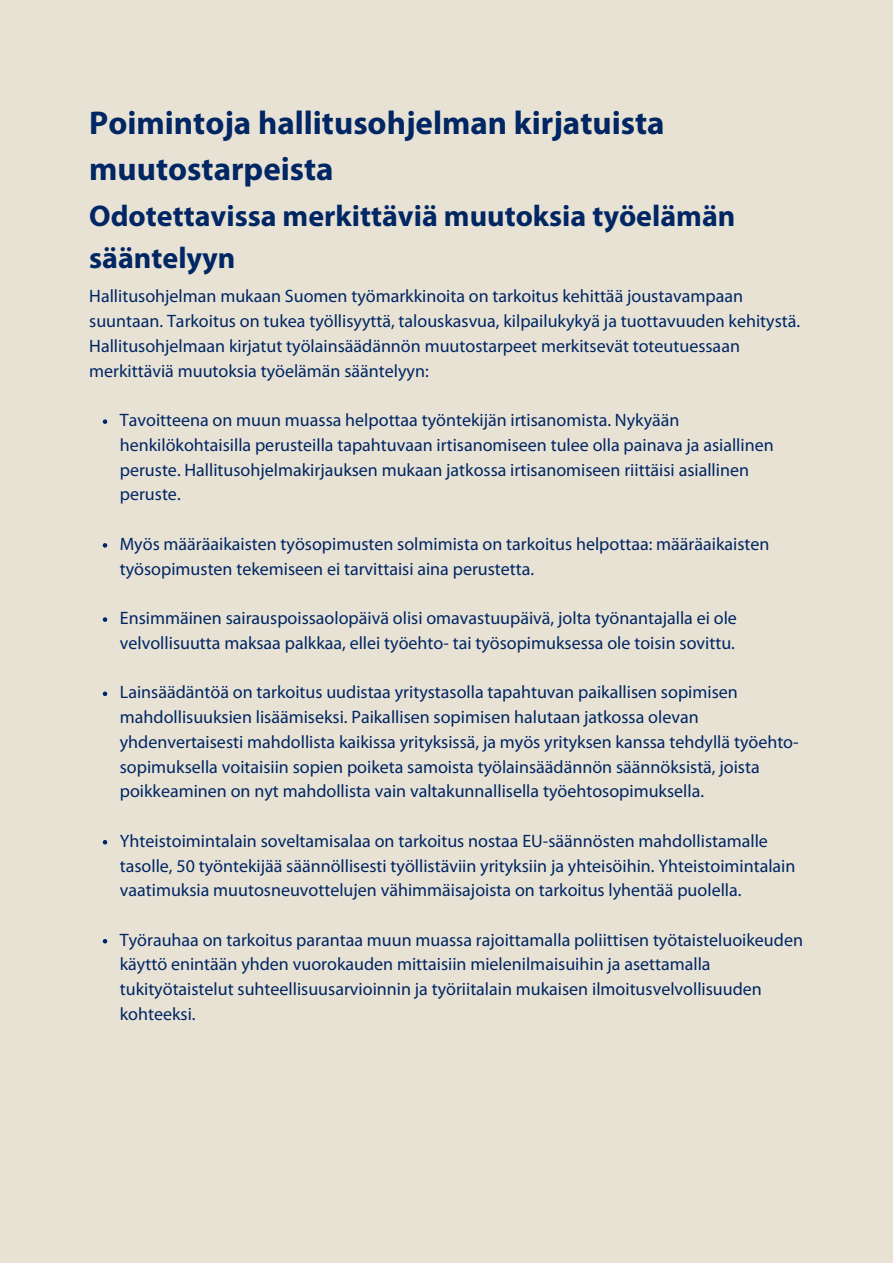
<style>
.page{position:relative;width:893px;height:1264px;background:#fff}
.page>*{position:absolute;margin:0;border:0;box-sizing:border-box;transform-origin:0 0}
.t1{font:700 33px/46px "Myriad Pro";color:#002663}
.t2{font:700 30px/41.5px "Myriad Pro";color:#002663}
.t3{font:18px/24.8px "Myriad Pro";color:#002663}
</style>
<div class="page">
<div style="left:0;top:0;width:892px;height:1262px;background:#e8e2d5"></div>
<svg style="left:103px;top:419px;width:4px;height:5px"></svg>
<svg style="left:103px;top:543px;width:4px;height:4px"></svg>
<svg style="left:103px;top:617px;width:4px;height:5px"></svg>
<svg style="left:103px;top:691px;width:4px;height:5px"></svg>
<svg style="left:103px;top:840px;width:4px;height:4px"></svg>
<svg style="left:103px;top:939px;width:4px;height:4px"></svg>
<p class="t1" style="left:89px;top:103px;width:576px">Poimintoja hallitusohjelman kirjatuista muutostarpeista</p>
<p class="t2" style="left:89px;top:198px;width:647px">Odotettavissa merkittäviä muutoksia työelämän sääntelyyn</p>
<p class="t3" style="left:89px;top:285px;width:712px">Hallitusohjelman mukaan Suomen työmarkkinoita on tarkoitus kehittää joustavampaan suuntaan. Tarkoitus on tukea työllisyyttä, talouskasvua, kilpailukykyä ja tuottavuuden kehitystä.<br>Hallitusohjelmaan kirjatut työlainsäädännön muutostarpeet merkitsevät toteutuessaan merkittäviä muutoksia työelämän sääntelyyn:</p>
<p class="t3" style="left:120px;top:409px;width:655px">Tavoitteena on muun muassa helpottaa työntekijän irtisanomista. Nykyään henkilökohtaisilla perusteilla tapahtuvaan irtisanomiseen tulee olla painava ja asiallinen peruste. Hallitusohjelmakirjauksen mukaan jatkossa irtisanomiseen riittäisi asiallinen peruste.</p>
<p class="t3" style="left:120px;top:533px;width:651px">Myös määräaikaisten työsopimusten solmimista on tarkoitus helpottaa: määräaikaisten työsopimusten tekemiseen ei tarvittaisi aina perustetta.</p>
<p class="t3" style="left:120px;top:607px;width:618px">Ensimmäinen sairauspoissaolopäivä olisi omavastuupäivä, jolta työnantajalla ei ole velvollisuutta maksaa palkkaa, ellei työehto- tai työsopimuksessa ole toisin sovittu.</p>
<p class="t3" style="left:120px;top:681px;width:680px">Lainsäädäntöä on tarkoitus uudistaa yritystasolla tapahtuvan paikallisen sopimisen mahdollisuuksien lisäämiseksi. Paikallisen sopimisen halutaan jatkossa olevan yhdenvertaisesti mahdollista kaikissa yrityksissä, ja myös yrityksen kanssa tehdyllä työehto&shy;sopimuksella voitaisiin sopien poiketa samoista työlainsäädännön säännöksistä, joista poikkeaminen on nyt mahdollista vain valtakunnallisella työehtosopimuksella.</p>
<p class="t3" style="left:120px;top:829px;width:677px">Yhteistoimintalain soveltamisalaa on tarkoitus nostaa EU-säännösten mahdollistamalle tasolle, 50 työntekijää säännöllisesti työllistäviin yrityksiin ja yhteisöihin. Yhteistoimintalain vaatimuksia muutosneuvottelujen vähimmäisajoista on tarkoitus lyhentää puolella.</p>
<p class="t3" style="left:120px;top:928px;width:684px">Työrauhaa on tarkoitus parantaa muun muassa rajoittamalla poliittisen työtaisteluoikeuden käyttö enintään yhden vuorokauden mittaisiin mielenilmaisuihin ja asettamalla tukityötaistelut suhteellisuusarvioinnin ja työriitalain mukaisen ilmoitusvelvollisuuden kohteeksi.</p>
</div>
